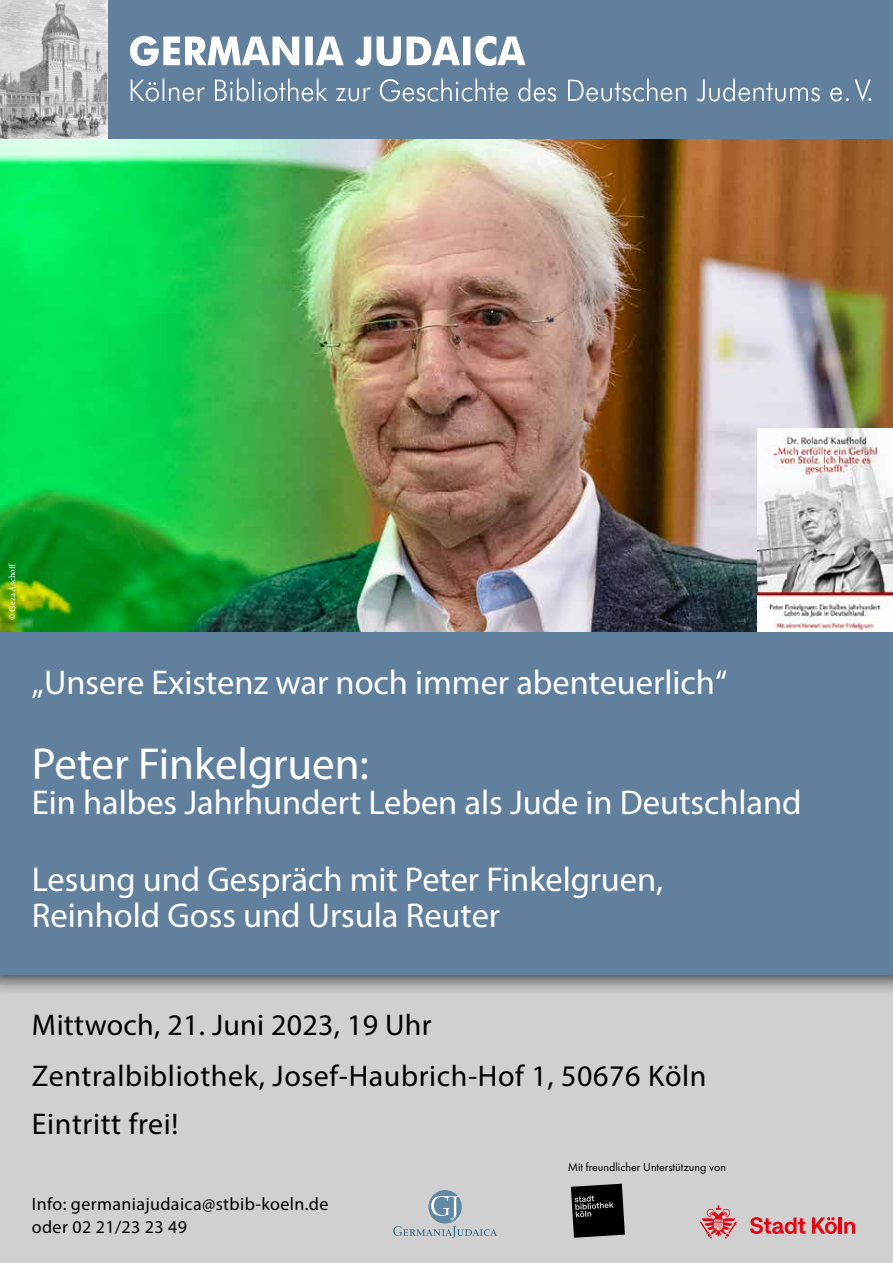
<style>
.page{position:relative;width:893px;height:1263px;background:#fff}
.page>*{position:absolute;margin:0;border:0;box-sizing:border-box;transform-origin:0 0}
.t1{font:45px "Myriad Pro";color:#fff}
.t2{font:34.5px/36px "Myriad Pro";color:#fff}
.t3{font:30px/51px "Myriad Pro";letter-spacing:.02em;color:#000}
.t4{font:18px/22.5px "Myriad Pro";letter-spacing:.02em;color:#000}
.t5{font:12px "Futura PT";color:#000}
.t6{font:9px "Minion Pro";color:#fff}
</style>
<div class="page">
<div style="left:0;top:674px;width:893px;height:589px;background:#d0d0d0"></div>
<div style="left:0;top:103px;width:893px;height:894px;background:#000;opacity:.75"></div>
<div style="left:0;top:119px;width:893px;height:856px;background:#61809e"></div>
<img style="left:0;top:139px;width:893px;height:492px">
<div style="left:107px;top:0;width:786px;height:139px;background:#61809e"></div>
<img style="left:0;top:0;width:107px;height:139px">
<svg style="left:131px;top:78px;width:740px;height:24px"></svg>
<svg style="left:130px;top:36px;width:396px;height:30px"></svg>
<div style="left:428px;top:1190px;width:34px;height:33px;background:#5f89a4;border-radius:50%"></div>
<svg style="left:431px;top:1196px;width:28px;height:24px"></svg>
<svg style="left:393px;top:1226px;width:104px;height:12px"></svg>
<svg style="left:700px;top:1205px;width:37px;height:33px"></svg>
<svg style="left:750px;top:1217px;width:56px;height:17px"></svg>
<svg style="left:812px;top:1217px;width:25px;height:17px"></svg>
<hr style="left:839px;top:1217px;width:3px;height:17px;background:#e30613">
<svg style="left:844px;top:1222px;width:11px;height:12px"></svg>
<svg style="left:571px;top:1184px;width:54px;height:54px;background:#242424"></svg>
<img style="left:757px;top:428px;width:136px;height:203px">
<p class="t6" style="left:6px;top:620px;width:58px;rotate:-90deg">© Geza Aschoff</p>
<p class="t2" style="left:32px;top:664px;width:697px">„Unsere Existenz war noch immer abenteuerlich“</p>
<h1 class="t1" style="left:32px;top:736px;width:339px">Peter Finkelgruen:</h1>
<p class="t2" style="left:32px;top:783px;width:771px">Ein halbes Jahrhundert Leben als Jude in Deutschland</p>
<p class="t2" style="left:32px;top:861px;width:633px">Lesung und Gespräch mit Peter Finkelgruen,<br>Reinhold Goss und Ursula Reuter</p>
<p class="t3" style="left:32px;top:999px;width:676px">Mittwoch, 21. Juni 2023, 19 Uhr<br>Zentralbibliothek, Josef-Haubrich-Hof 1, 50676 Köln</p>
<p class="t3" style="left:32px;top:1098px;width:148px">Eintritt frei!</p>
<p class="t4" style="left:32px;top:1192px;width:298px">Info: germaniajudaica@stbib-koeln.de oder 02 21/23 23 49</p>
<p class="t5" style="left:568px;top:1159px;width:160px">Mit freundlicher Unterstützung von</p>
</div>
